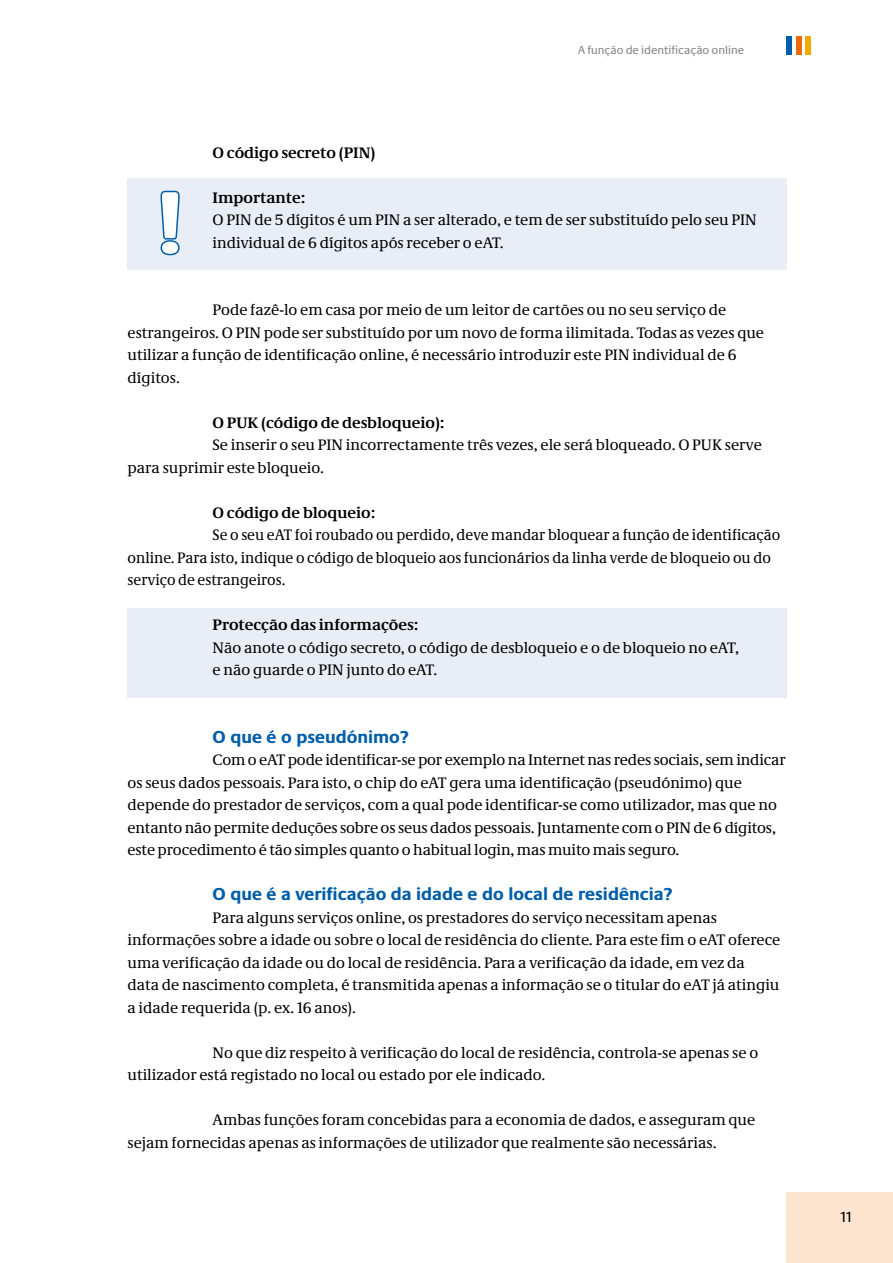
<style>
.page{position:relative;width:893px;height:1263px;background:#fff}
.page>*{position:absolute;margin:0;border:0;box-sizing:border-box;transform-origin:0 0}
.t1{font:700 90px "Neue Praxis";color:#fff}
.t2{font:700 18px "Neue Praxis";color:#005ea8}
.t3{font:15.75px/22.5px "Neue Demos";color:#000}
.t4{font:15.75px/22.5px "Neue Demos";color:#000;scale:.96 1}
.t5{font:700 15.75px "Neue Demos";color:#000}
.t6{font:15px "Neue Praxis";color:#000}
.t7{font:12px "Neue Praxis";color:#87888a}
</style>
<div class="page">
<div style="left:787px;top:1193px;width:106px;height:70px;background:#fde4ce"></div>
<div style="left:806px;top:36px;width:5px;height:18px;background:#f6a800"></div>
<div style="left:796px;top:36px;width:5px;height:18px;background:#eb6a0a"></div>
<div style="left:787px;top:36px;width:5px;height:18px;background:#005ea8"></div>
<div style="left:128px;top:179px;width:659px;height:91px;background:#e9edf6"></div>
<div style="left:128px;top:608px;width:659px;height:90px;background:#e9edf6"></div>
<svg style="left:160px;top:190px;width:20px;height:66px"></svg>
<p class="t7" style="left:578px;top:43px;width:167px">A função de identificação online</p>
<h1 class="t1" style="left:154px;top:168px;width:34px">!</h1>
<p class="t5" style="left:213px;top:143px;width:164px">O código secreto (PIN)</p>
<p class="t5" style="left:213px;top:188px;width:94px">Importante:</p>
<p class="t3" style="left:213px;top:208px;width:546px">O PIN de 5 dígitos é um PIN a ser alterado, e tem de ser substituído pelo seu PIN individual de 6 dígitos após receber o eAT.</p>
<p class="t3" style="left:128px;top:298px;width:638px;text-indent:85px">Pode fazê-lo em casa por meio de um leitor de cartões ou no seu serviço de estrangeiros. O PIN pode ser substituído por um novo de forma ilimitada. Todas as vezes que utilizar a função de identificação online, é necessário introduzir este PIN individual de 6 dígitos.</p>
<p class="t5" style="left:213px;top:413px;width:233px">O PUK (código de desbloqueio):</p>
<p class="t3" style="left:128px;top:433px;width:636px;text-indent:85px">Se inserir o seu PIN incorrectamente três vezes, ele será bloqueado. O PUK serve para suprimir este bloqueio.</p>
<p class="t5" style="left:213px;top:503px;width:164px">O código de bloqueio:</p>
<p class="t4" style="left:128px;top:523px;width:681px;text-indent:85px">Se o seu eAT foi roubado ou perdido, deve mandar bloquear a função de identificação online. Para isto, indique o código de bloqueio aos funcionários da linha verde de bloqueio ou do serviço de estrangeiros.</p>
<p class="t5" style="left:213px;top:615px;width:207px">Protecção das informações:</p>
<p class="t3" style="left:213px;top:636px;width:528px">Não anote o código secreto, o código de desbloqueio e o de bloqueio no eAT, e não guarde o PIN junto do eAT.</p>
<p class="t2" style="left:213px;top:726px;width:198px">O que é o pseudónimo?</p>
<p class="t3" style="left:128px;top:748px;width:660px;text-indent:85px">Com o eAT pode identificar-se por exemplo na Internet nas redes sociais, sem indicar os seus dados pessoais. Para isto, o chip do eAT gera uma identificação (pseudónimo) que depende do prestador de serviços, com a qual pode identificar-se como utilizador, mas que no entanto não permite deduções sobre os seus dados pessoais. Juntamente com o PIN de 6 dígitos, este procedimento é tão simples quanto o habitual login, mas muito mais seguro.</p>
<p class="t2" style="left:213px;top:883px;width:461px">O que é a verificação da idade e do local de residência?</p>
<p class="t3" style="left:128px;top:906px;width:654px;text-indent:85px">Para alguns serviços online, os prestadores do serviço necessitam apenas informações sobre a idade ou sobre o local de residência do cliente. Para este fim o eAT oferece uma verificação da idade ou do local de residência. Para a verificação da idade, em vez da data de nascimento completa, é transmitida apenas a informação se o titular do eAT já atingiu a idade requerida (p. ex. 16 anos).</p>
<p class="t3" style="left:128px;top:1041px;width:632px;text-indent:85px">No que diz respeito à verificação do local de residência, controla-se apenas se o utilizador está registado no local ou estado por ele indicado.</p>
<p class="t3" style="left:128px;top:1108px;width:629px;text-indent:85px">Ambas funções foram concebidas para a economia de dados, e asseguram que sejam fornecidas apenas as informações de utilizador que realmente são necessárias.</p>
<p class="t6" style="left:841px;top:1208px;width:12px">11</p>
</div>
